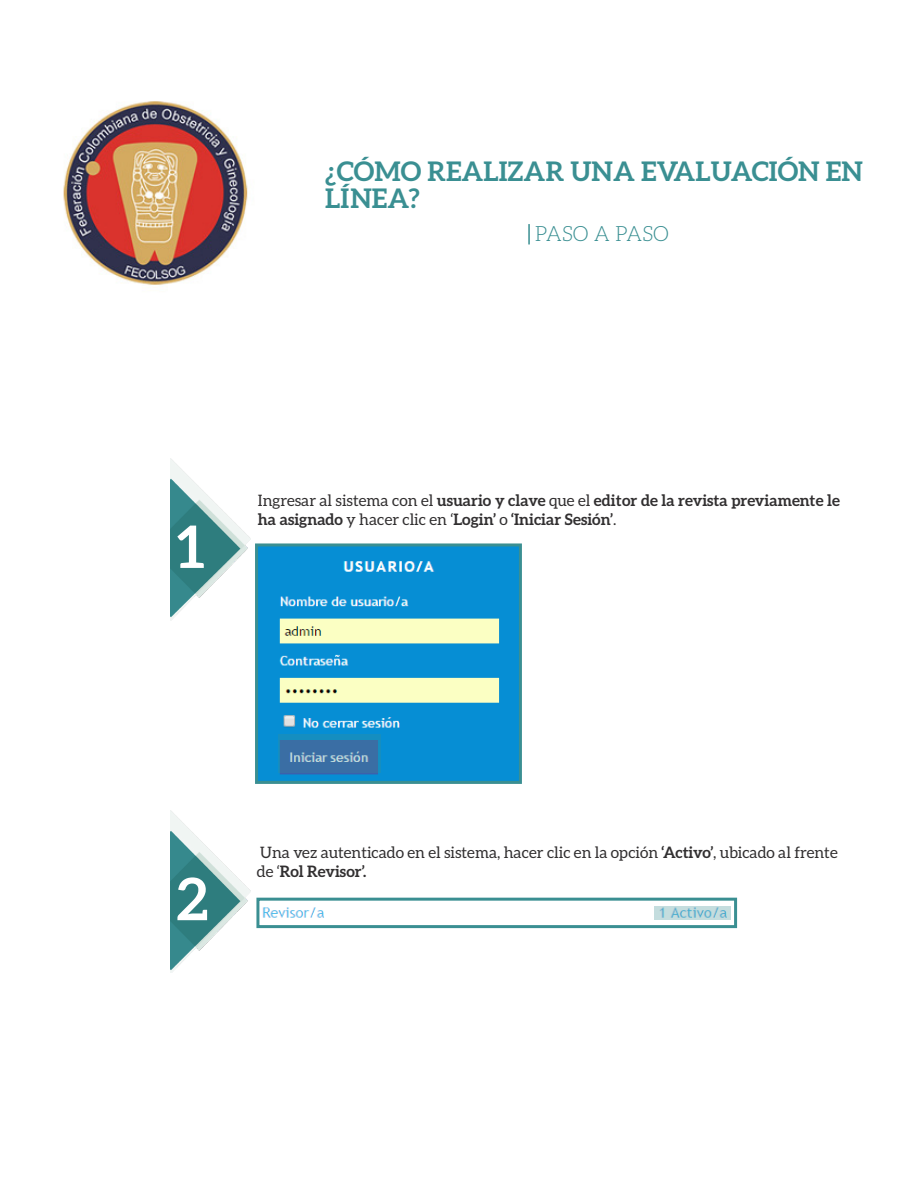
<style>
.page{position:relative;width:918px;height:1188px;background:#fff}
.page>*{position:absolute;margin:0;border:0;box-sizing:border-box;transform-origin:0 0}
.t1{font:700 58.5px "Aleo";color:#fff}
.t2{font:700 27px/27px "Aleo";color:#3a8f92}
.t3{font:300 21px "Aleo";color:#3a8f92}
.t4{font:700 15.75px/18.9px "Aleo";color:#312f30}
.t5{font:15.75px/18.9px "Aleo";color:#312f30}
.s1{font-weight:400}
.s2{font-weight:700}
</style>
<div class="page">
<hr style="left:528px;top:224px;width:2px;height:20px;background:#3a8f92">
<img style="left:63px;top:101px;width:185px;height:184px">
<img style="left:170px;top:458px;width:81px;height:162px">
<img style="left:170px;top:811px;width:81px;height:162px">
<img style="left:259px;top:547px;width:259px;height:233px">
<div style="left:255px;top:543px;width:267px;height:241px;border:3px solid #3a8f92"></div>
<svg style="left:278px;top:734px;width:102px;height:39px;background:#3c7bac"></svg>
<img style="left:262px;top:907px;width:63px;height:11px">
<div style="left:256px;top:898px;width:481px;height:30px;border:3px solid #3a8f92"></div>
<svg style="left:654px;top:906px;width:77px;height:14px"></svg>
<p class="t2" style="left:325px;top:158px;width:539px">¿CÓMO REALIZAR UNA EVALUACIÓN EN<br>LÍNEA?</p>
<p class="t3" style="left:535px;top:222px;width:136px">PASO A PASO</p>
<p class="t1" style="left:176px;top:513px;width:30px">1</p>
<p class="t4" style="left:258px;top:491px;width:584px"><span class="s1">Ingresar al sistema con el</span> usuario y clave <span class="s1">que el</span> editor de la revista previamente le ha asignado <span class="s1">y hacer clic en ‘</span>Login’ <span class="s1">o</span> ‘Iniciar Sesión’<span class="s1">.</span></p>
<p class="t1" style="left:176px;top:865px;width:33px">2</p>
<p class="t5" style="left:257px;top:843px;width:582px">Una vez autenticado en el sistema, hacer clic en la opción <span class="s2">‘Activo’</span>, ubicado al frente de ‘<span class="s2">Rol Revisor’.</span></p>
</div>
